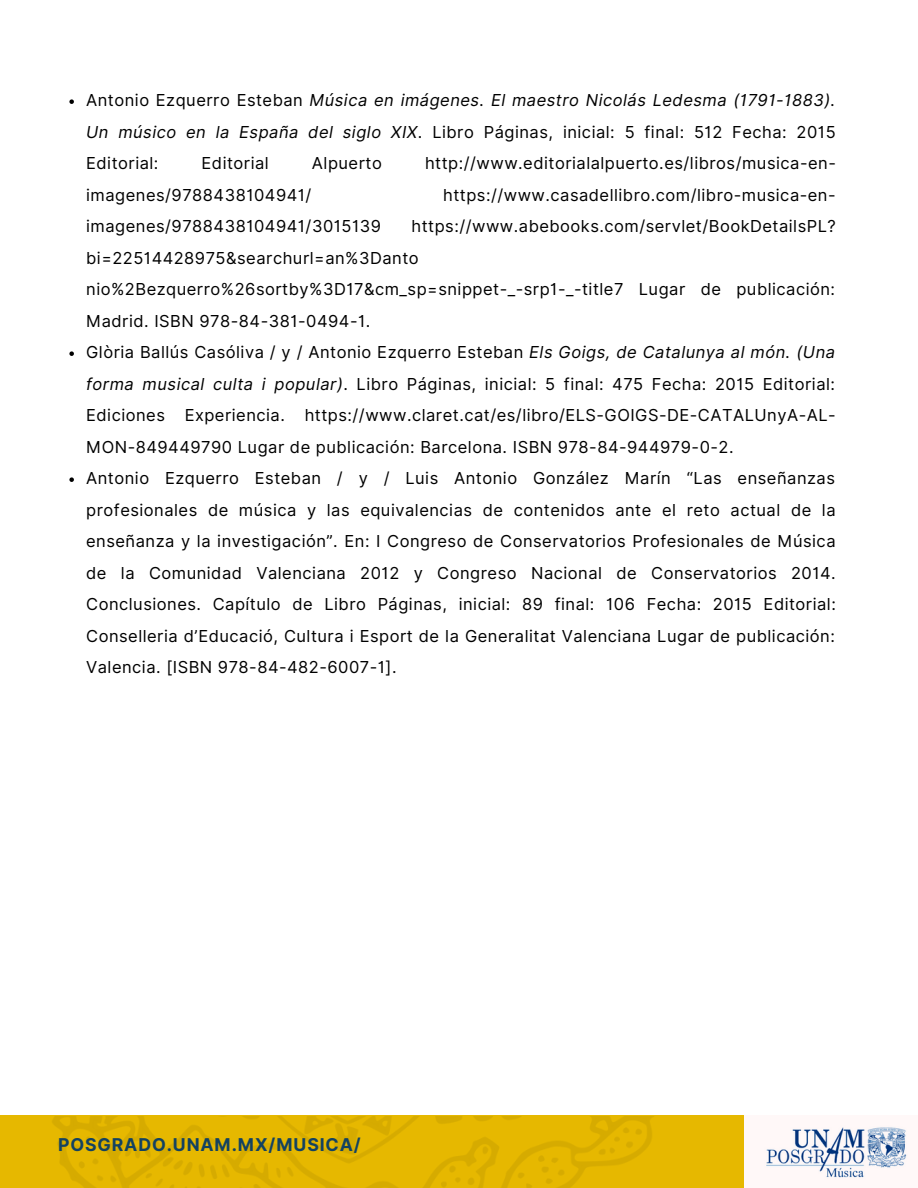
<style>
.page{position:relative;width:918px;height:1188px;background:#fff}
.page>*{position:absolute;margin:0;border:0;box-sizing:border-box;transform-origin:0 0}
.t1{font:700 17.7px "Inter";letter-spacing:.05em;color:#134261}
.t2{font:16.5px/31.5px "Inter";letter-spacing:.03em;color:#000}
.t3{font:italic 16.5px/31.5px "Inter";letter-spacing:.03em;color:#000;text-align:justify}
.s1{font-style:normal}
.s2{font-style:italic}
</style>
<div class="page">
<div style="left:0;top:1115px;width:918px;height:73px;background:linear-gradient(to bottom,#e2b501,#e4b601)"></div>
<img style="left:745px;top:1115px;width:173px;height:73px">
<svg style="left:69px;top:99px;width:5px;height:5px"></svg>
<svg style="left:69px;top:351px;width:5px;height:5px"></svg>
<svg style="left:69px;top:477px;width:5px;height:5px"></svg>
<p class="t3" style="left:86px;top:84px;width:751px"><span class="s1">Antonio Ezquerro Esteban</span> Música en imágenes. El maestro Nicolás Ledesma (1791-1883).<br>Un músico en la España del siglo XIX<span class="s1">. Libro Páginas, inicial: 5 final: 512 Fecha: 2015<br>Editorial:</span></p>
<p class="t2" style="left:202px;top:147px;width:69px">Editorial</p>
<p class="t2" style="left:312px;top:147px;width:71px">Alpuerto</p>
<p class="t2" style="left:425px;top:147px;width:412px">http://www.editorialalpuerto.es/libros/musica-en-</p>
<p class="t2" style="left:86px;top:179px;width:227px">imagenes/9788438104941/</p>
<p class="t2" style="left:443px;top:179px;width:394px">https://www.casadellibro.com/libro-musica-en-</p>
<p class="t2" style="left:86px;top:210px;width:296px">imagenes/9788438104941/3015139</p>
<p class="t2" style="left:86px;top:210px;width:751px;text-indent:325px">https://www.abebooks.com/servlet/BookDetailsPL? bi=22514428975&amp;searchurl=an%3Danto nio%2Bezquerro%26sortby%3D17&amp;cm_sp=snippet-_-srp1-_-title7 Lugar de publicación:<br>Madrid. ISBN 978-84-381-0494-1.<br>Glòria Ballús Casóliva / y / Antonio Ezquerro Esteban <span class="s2">Els Goigs, de Catalunya al món. (Una forma musical culta i popular)</span>. Libro Páginas, inicial: 5 final: 475 Fecha: 2015 Editorial:<br>Ediciones Experiencia. https://www.claret.cat/es/libro/ELS-GOIGS-DE-CATALUnyA-AL-MON-849449790 Lugar de publicación: Barcelona. ISBN 978-84-944979-0-2.<br>Antonio Ezquerro Esteban / y / Luis Antonio González Marín “Las enseñanzas profesionales de música y las equivalencias de contenidos ante el reto actual de la enseñanza y la investigación”. En: I Congreso de Conservatorios Profesionales de Música de la Comunidad Valenciana 2012 y Congreso Nacional de Conservatorios 2014.<br>Conclusiones. Capítulo de Libro Páginas, inicial: 89 final: 106 Fecha: 2015 Editorial:<br>Conselleria d’Educació, Cultura i Esport de la Generalitat Valenciana Lugar de publicación:<br>Valencia. [ISBN 978-84-482-6007-1].</p>
<p class="t1" style="left:58px;top:1134px;width:304px">POSGRADO.UNAM.MX/MUSICA/</p>
</div>
